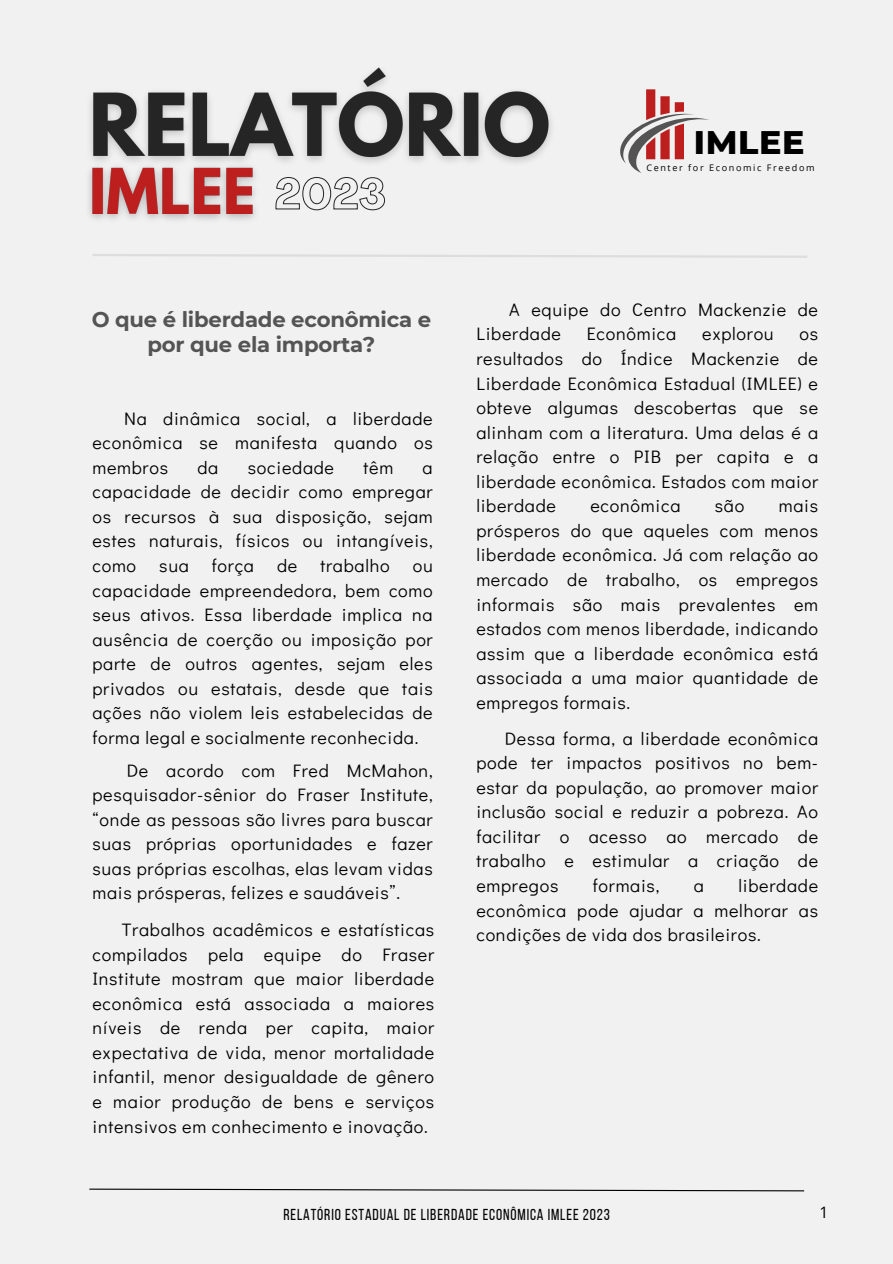
<style>
.page{position:relative;width:893px;height:1264px;background:#fff}
.page>*{position:absolute;margin:0;border:0;box-sizing:border-box;transform-origin:0 0}
.t1{font:800 33.3px "Montserrat";letter-spacing:.02em;color:#000}
.t2{font:700 21.15px/24.8px "Montserrat";letter-spacing:-.01em;color:#545454;text-align:center}
.t3{font:18px/24.6px "Didact Gothic";letter-spacing:.04em;color:#000;text-align:justify}
.t4{font:15.75px "Bebas Neue";letter-spacing:.055em;color:#000}
.t5{font:15.75px "Open Sans";color:#000}
.t6{font:9.15px "Open Sans";letter-spacing:.175em;color:#000}
</style>
<div class="page">
<div style="left:0;top:0;width:892px;height:1263px;background:#f1f1f1"></div>
<svg style="left:275px;top:183px;width:110px;height:27px"></svg>
<img style="left:90px;top:67px;width:461px;height:116px">
<img style="left:89px;top:158px;width:175px;height:62px">
<svg style="left:89px;top:1188px;width:716px;height:3px"></svg>
<svg style="left:620px;top:89px;width:89px;height:84px"></svg>
<svg style="left:92px;top:254px;width:715px;height:4px"></svg>
<h6 class="t1" style="left:693px;top:122px;width:112px">IMLEE</h6>
<p class="t6" style="left:646px;top:161px;width:170px">Center for Economic Freedom</p>
<h6 class="t2" style="left:92px;top:307px;width:341px">O que é liberdade econômica e por que ela importa?</h6>
<h3 class="t3" style="left:92px;top:405px;width:342px;text-indent:32px">Na dinâmica social, a liberdade econômica se manifesta quando os membros</h3>
<h3 class="t3" style="left:197px;top:454px;width:22px">da</h3>
<h3 class="t3" style="left:248px;top:454px;width:88px">sociedade</h3>
<h3 class="t3" style="left:363px;top:454px;width:31px">têm</h3>
<h3 class="t3" style="left:92px;top:454px;width:342px;text-indent:330px">a capacidade de decidir como empregar os recursos à sua disposição, sejam estes naturais, físicos ou intangíveis, como</h3>
<h3 class="t3" style="left:159px;top:552px;width:31px">sua</h3>
<h3 class="t3" style="left:212px;top:552px;width:44px">força</h3>
<h3 class="t3" style="left:277px;top:552px;width:22px">de</h3>
<h3 class="t3" style="left:320px;top:552px;width:71px">trabalho</h3>
<h3 class="t3" style="left:92px;top:552px;width:342px;text-indent:320px">ou capacidade empreendedora, bem como seus ativos. Essa liberdade implica na ausência de coerção ou imposição por parte de outros agentes, sejam eles privados ou estatais, desde que tais ações não violem leis estabelecidas de forma legal e socialmente reconhecida.</h3>
<h6 class="t3" style="left:92px;top:757px;width:342px;text-indent:34px">De acordo com Fred McMahon, pesquisador-sênior do Fraser Institute, “onde as pessoas são livres para buscar suas próprias oportunidades e fazer suas próprias escolhas, elas levam vidas mais prósperas, felizes e saudáveis”.</h6>
<h6 class="t3" style="left:92px;top:916px;width:343px;text-indent:29px">Trabalhos acadêmicos e estatísticas compilados pela equipe do Fraser Institute mostram que maior liberdade econômica está associada a maiores níveis de renda per capita, maior expectativa de vida, menor mortalidade infantil, menor desigualdade de gênero e maior produção de bens e serviços intensivos em conhecimento e inovação.</h6>
<p class="t3" style="left:476px;top:296px;width:343px;text-indent:33px">A equipe do Centro Mackenzie de<br>Liberdade</p>
<p class="t3" style="left:586px;top:321px;width:91px">Econômica</p>
<p class="t3" style="left:702px;top:321px;width:73px">explorou</p>
<p class="t3" style="left:476px;top:321px;width:343px;text-indent:323px">os resultados do Índice Mackenzie de Liberdade Econômica Estadual (IMLEE) e obteve algumas descobertas que se alinham com a literatura. Uma delas é a relação entre o PIB per capita e a liberdade econômica. Estados com maior liberdade</p>
<p class="t3" style="left:590px;top:493px;width:91px">econômica</p>
<p class="t3" style="left:714px;top:493px;width:31px">são</p>
<p class="t3" style="left:476px;top:493px;width:343px;text-indent:302px">mais prósperos do que aqueles com menos liberdade econômica. Já com relação ao mercado de trabalho, os empregos informais são mais prevalentes em estados com menos liberdade, indicando assim que a liberdade econômica está associada a uma maior quantidade de empregos formais.</p>
<h5 class="t3" style="left:476px;top:725px;width:343px;text-indent:28px">Dessa forma, a liberdade econômica pode ter impactos positivos no bem&shy;estar da população, ao promover maior inclusão social e reduzir a pobreza. Ao facilitar o acesso ao mercado de trabalho e estimular a criação de empregos</h5>
<h5 class="t3" style="left:593px;top:872px;width:68px">formais,</h5>
<h5 class="t3" style="left:693px;top:872px;width:12px">a</h5>
<h5 class="t3" style="left:476px;top:872px;width:343px;text-indent:262px">liberdade econômica pode ajudar a melhorar as condições de vida dos brasileiros.</h5>
<h6 class="t4" style="left:283px;top:1208px;width:328px">RELATÓRIO ESTADUAL DE LIBERDADE ECONÔMICA IMLEE 2023</h6>
<p class="t5" style="left:819px;top:1201px;width:10px">1</p>
</div>
